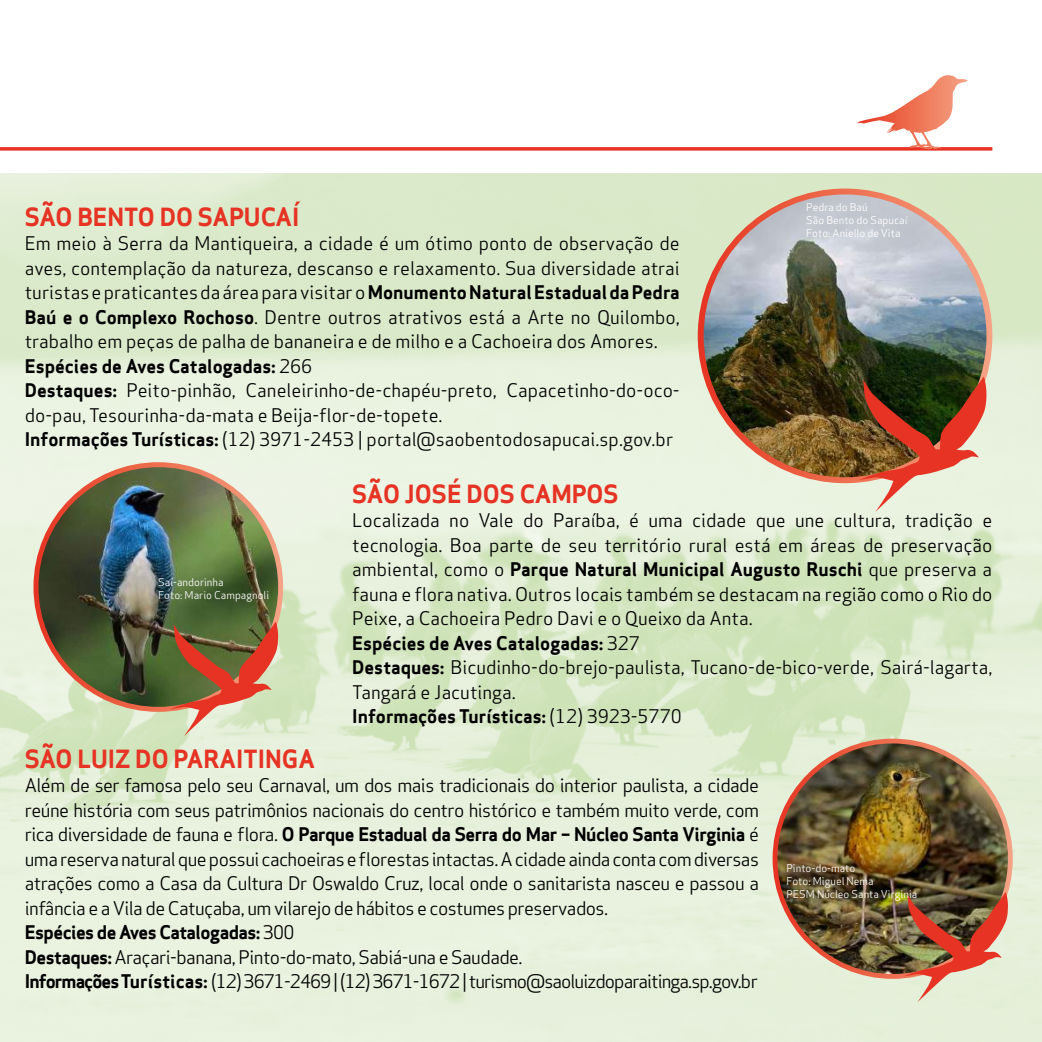
<style>
.page{position:relative;width:1042px;height:1042px;background:#fff}
.page>*{position:absolute;margin:0;border:0;box-sizing:border-box;transform-origin:0 0}
.t1{font:700 24.5px "Apex Sans";color:#e63323}
.t2{font:18.38px/24.5px "Apex Sans";color:#000}
.t3{font:18.38px/24.5px "Apex Sans";letter-spacing:-.03em;color:#000}
.t4{font:10.5px/12.6px "Apex Sans";color:#fff}
.s1{font-weight:700}
</style>
<div class="page">
<img style="left:0;top:174px;width:1042px;height:868px">
<svg style="left:0;top:147px;width:992px;height:4px"></svg>
<img style="left:33px;top:462px;width:250px;height:250px">
<svg style="left:169px;top:621px;width:109px;height:115px"></svg>
<svg style="left:857px;top:75px;width:90px;height:68px"></svg>
<img style="left:698px;top:189px;width:294px;height:294px">
<svg style="left:858px;top:376px;width:129px;height:136px"></svg>
<img style="left:772px;top:738px;width:241px;height:241px">
<img style="left:903px;top:892px;width:105px;height:110px">
<h1 class="t1" style="left:25px;top:201px;width:276px">SÃO BENTO DO SAPUCAÍ</h1>
<p class="t2" style="left:25px;top:229px;width:656px">Em meio à Serra da Mantiqueira, a cidade é um ótimo ponto de observação de aves, contemplação da natureza, descanso e relaxamento. Sua diversidade atrai turistas e praticantes da área para visitar o <span class="s1">Monumento Natural Estadual da Pedra Baú e o Complexo Rochoso</span>. Dentre outros atrativos está a Arte no Quilombo, trabalho em peças de palha de bananeira e de milho e a Cachoeira dos Amores.<br><span class="s1">Espécies de Aves Catalogadas:</span> 266<br><span class="s1">Destaques:</span> Peito-pinhão, Caneleirinho-de-chapéu-preto, Capacetinho-do-oco&shy;do-pau, Tesourinha-da-mata e Beija-flor-de-topete.<br><span class="s1">Informações Turísticas:</span> (12) 3971-2453 | portal@saobentodosapucai.sp.gov.br</p>
<h1 class="t1" style="left:352px;top:478px;width:268px">SÃO JOSÉ DOS CAMPOS</h1>
<p class="t2" style="left:352px;top:506px;width:641px">Localizada no Vale do Paraíba, é uma cidade que une cultura, tradição e tecnologia. Boa parte de seu território rural está em áreas de preservação ambiental, como o <span class="s1">Parque Natural Municipal Augusto Ruschi</span> que preserva a fauna e flora nativa. Outros locais também se destacam na região como o Rio do Peixe, a Cachoeira Pedro Davi e o Queixo da Anta.<br><span class="s1">Espécies de Aves Catalogadas:</span> 327<br><span class="s1">Destaques:</span> Bicudinho-do-brejo-paulista, Tucano-de-bico-verde, Sairá-lagarta, Tangará e Jacutinga.<br><span class="s1">Informações Turísticas:</span> (12) 3923-5770</p>
<h1 class="t1" style="left:25px;top:743px;width:292px">SÃO LUIZ DO PARAITINGA</h1>
<p class="t3" style="left:25px;top:771px;width:736px">Além de ser famosa pelo seu Carnaval, um dos mais tradicionais do interior paulista, a cidade reúne história com seus patrimônios nacionais do centro histórico e também muito verde, com rica diversidade de fauna e flora. <span class="s1">O Parque Estadual da Serra do Mar – Núcleo Santa Virginia</span> é uma reserva natural que possui cachoeiras e florestas intactas. A cidade ainda conta com diversas atrações como a Casa da Cultura Dr Oswaldo Cruz, local onde o sanitarista nasceu e passou a infância e a Vila de Catuçaba, um vilarejo de hábitos e costumes preservados.<br><span class="s1">Espécies de Aves Catalogadas:</span> 300<br><span class="s1">Destaques:</span> Araçari-banana, Pinto-do-mato, Sabiá-una e Saudade.<br><span class="s1">Informações Turísticas:</span> (12) 3671-2469 | (12) 3671-1672 | turismo@saoluizdoparaitinga.sp.gov.br</p>
<p class="t4" style="left:806px;top:200px;width:103px">Pedra do Baú<br>São Bento do Sapucaí<br>Foto: Aniello de Vita</p>
<p class="t4" style="left:158px;top:575px;width:112px">Saí-andorinha<br>Foto: Mario Campagnoli</p>
<p class="t4" style="left:786px;top:861px;width:132px">Pinto-do-mato<br>Foto: Miguel Nema<br>PESM Núcleo Santa Virginia</p>
</div>
